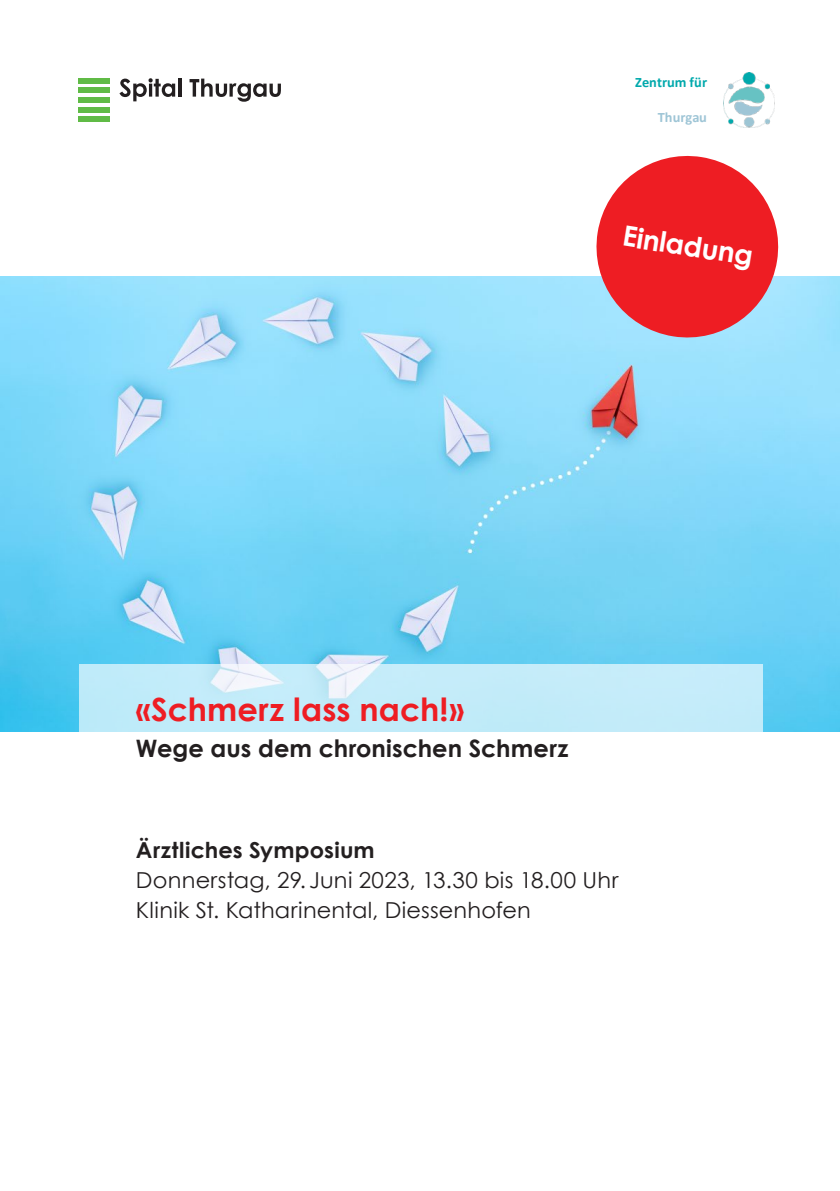
<style>
.page{position:relative;width:840px;height:1191px;background:#fff}
.page>*{position:absolute;margin:0;border:0;box-sizing:border-box;transform-origin:0 0}
.t1{font:700 32px "Century Gothic";letter-spacing:.005em;color:#ee1d23}
.t2{font:700 28px "Century Gothic";color:#fff}
.t3{font:700 24px "Century Gothic";color:#231f20}
.t4{font:22px/30px "Century Gothic";letter-spacing:.01em;color:#231f20}
.t5{font:700 22px "Century Gothic";letter-spacing:.01em;color:#231f20}
.t6{font:700 14.4px "Calibri";letter-spacing:.005em;color:#00a9ac}
.t7{font:700 14.4px "Calibri";letter-spacing:.005em;color:#9ec5d6}
</style>
<div class="page">
<img style="left:0;top:276px;width:839px;height:455px">
<div style="left:78px;top:78px;width:32px;height:6px;background:#60bb46"></div>
<div style="left:78px;top:116px;width:32px;height:6px;background:#60bb46"></div>
<div style="left:78px;top:88px;width:32px;height:5px;background:#60bb46"></div>
<div style="left:78px;top:97px;width:32px;height:6px;background:#60bb46"></div>
<div style="left:78px;top:107px;width:32px;height:5px;background:#60bb46"></div>
<svg style="left:119px;top:78px;width:56px;height:23px"></svg>
<hr style="left:178px;top:79px;width:3px;height:18px;background:#231f20">
<svg style="left:189px;top:79px;width:92px;height:23px"></svg>
<svg style="left:79px;top:664px;width:683px;height:68px;background:#c5ebf9"></svg>
<svg style="left:589px;top:155px;width:195px;height:189px;background:#e55c64"></svg>
<img style="left:723px;top:72px;width:51px;height:55px">
<p class="t6" style="left:634px;top:72px;width:73px">Zentrum für</p>
<p class="t7" style="left:657px;top:107px;width:51px">Thurgau</p>
<p class="t2" style="left:626px;top:214px;width:133px;rotate:9deg">Einladung</p>
<h1 class="t1" style="left:136px;top:685px;width:329px">«Schmerz lass nach!»</h1>
<p class="t3" style="left:136px;top:730px;width:434px">Wege aus dem chronischen Schmerz</p>
<p class="t5" style="left:136px;top:833px;width:240px">Ärztliches Symposium</p>
<p class="t4" style="left:136px;top:865px;width:483px">Donnerstag, 29. Juni 2023, 13.30 bis 18.00 Uhr<br>Klinik St. Katharinental, Diessenhofen</p>
</div>
